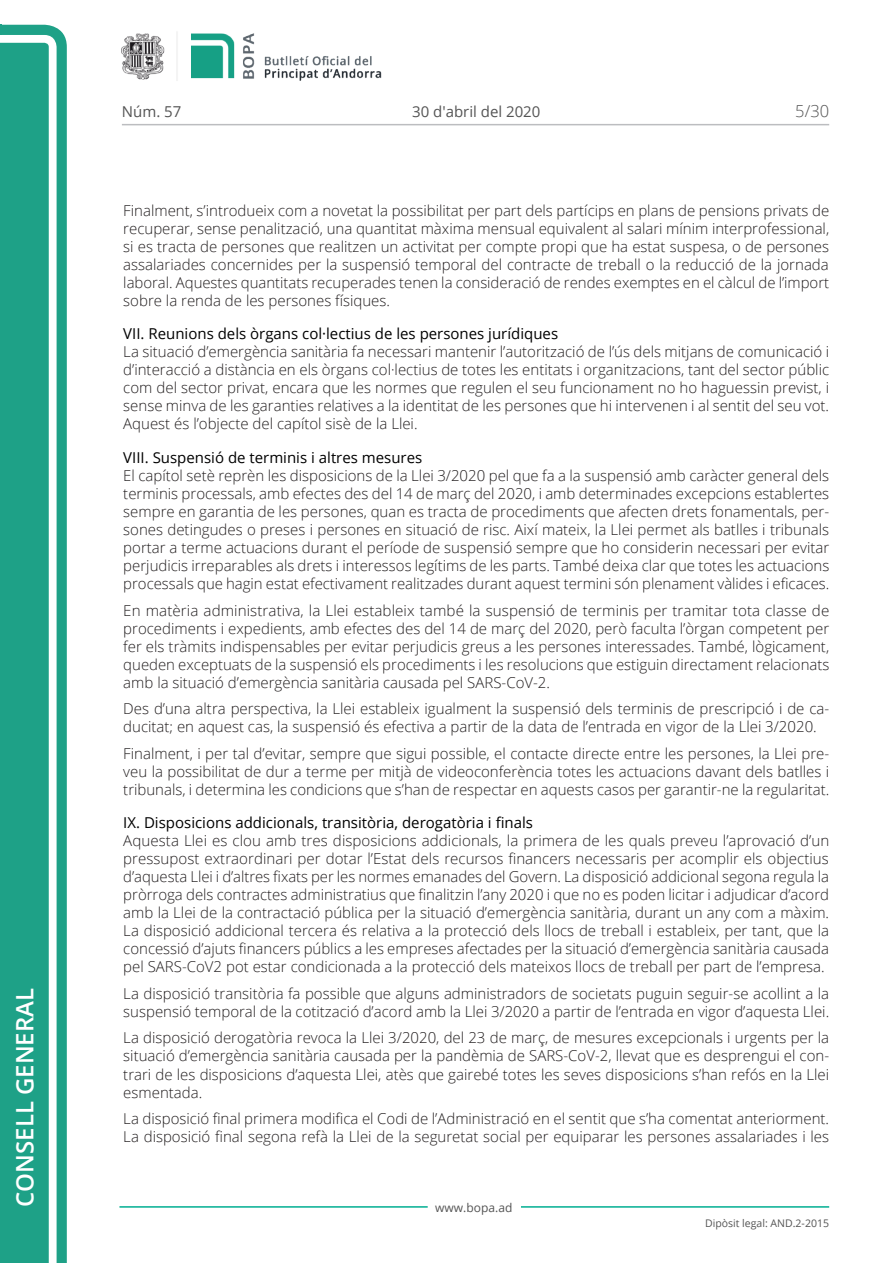
<style>
.page{position:relative;width:893px;height:1263px;background:#fff}
.page>*{position:absolute;margin:0;border:0;box-sizing:border-box;transform-origin:0 0}
.t1{font:600 24px "Open Sans";color:#fff}
.t2{font:300 16.5px "Open Sans";color:#545454}
.Body_text{font:300 15px/18px "Open Sans";color:#231f20;text-align:justify}
.Titol_7{font:15px "Open Sans";color:#000}
.t3{font:15px "Open Sans";color:#545454}
.t4{font:12px "Open Sans";color:#545454}
.t5{font:10.5px "Open Sans";color:#545454}
</style>
<div class="page">
<svg style="left:0;top:25px;width:67px;height:1238px;fill:#1ea187"></svg>
<div style="left:0;top:43px;width:49px;height:1220px;background:#1ea187"></div>
<img style="left:122px;top:32px;width:260px;height:49px">
<hr style="left:119px;top:1206px;width:309px;height:2px;background:#00ae91">
<hr style="left:521px;top:1206px;width:308px;height:2px;background:#00ae91">
<hr style="left:122px;top:124px;width:707px;height:1px;background:#bcbdc0">
<h1 class="t1" style="left:8px;top:1207px;width:220px;rotate:-90deg">Consell General</h1>
<p class="t3" style="left:122px;top:102px;width:61px">Núm. 57</p>
<p class="t3" style="left:412px;top:102px;width:130px">30 d'abril del 2020</p>
<p class="t2" style="left:795px;top:100px;width:35px">5/30</p>
<p class="Body_text" style="left:123px;top:201px;width:707px">Finalment, s’introdueix com a novetat la possibilitat per part dels partícips en plans de pensions privats de recuperar, sense penalització, una quantitat màxima mensual equivalent al salari mínim interprofessional, si es tracta de persones que realitzen un activitat per compte propi que ha estat suspesa, o de persones assalariades concernides per la suspensió temporal del contracte de treball o la reducció de la jornada laboral. Aquestes quantitats recuperades tenen la consideració de rendes exemptes en el càlcul de l’import sobre la renda de les persones físiques.</p>
<p class="Titol_7" style="left:123px;top:324px;width:436px">VII. Reunions dels òrgans col·lectius de les persones jurídiques</p>
<p class="Body_text" style="left:123px;top:342px;width:707px">La situació d’emergència sanitària fa necessari mantenir l’autorització de l’ús dels mitjans de comunicació i d’interacció a distància en els òrgans col·lectius de totes les entitats i organitzacions, tant del sector públic com del sector privat, encara que les normes que regulen el seu funcionament no ho haguessin previst, i sense minva de les garanties relatives a la identitat de les persones que hi intervenen i al sentit del seu vot.<br>Aquest és l’objecte del capítol sisè de la Llei.</p>
<p class="Titol_7" style="left:123px;top:447px;width:300px">VIII. Suspensió de terminis i altres mesures</p>
<p class="Body_text" style="left:123px;top:466px;width:707px">El capítol setè reprèn les disposicions de la Llei 3/2020 pel que fa a la suspensió amb caràcter general dels terminis processals, amb efectes des del 14 de març del 2020, i amb determinades excepcions establertes sempre en garantia de les persones, quan es tracta de procediments que afecten drets fonamentals, per&shy;sones detingudes o preses i persones en situació de risc. Així mateix, la Llei permet als batlles i tribunals portar a terme actuacions durant el període de suspensió sempre que ho considerin necessari per evitar perjudicis irreparables als drets i interessos legítims de les parts. També deixa clar que totes les actuacions processals que hagin estat efectivament realitzades durant aquest termini són plenament vàlides i eficaces.</p>
<p class="Body_text" style="left:123px;top:601px;width:708px">En matèria administrativa, la Llei estableix també la suspensió de terminis per tramitar tota classe de procediments i expedients, amb efectes des del 14 de març del 2020, però faculta l’òrgan competent per fer els tràmits indispensables per evitar perjudicis greus a les persones interessades. També, lògicament, queden exceptuats de la suspensió els procediments i les resolucions que estiguin directament relacionats amb la situació d’emergència sanitària causada pel SARS-CoV-2.</p>
<p class="Body_text" style="left:123px;top:699px;width:707px">Des d’una altra perspectiva, la Llei estableix igualment la suspensió dels terminis de prescripció i de ca&shy;ducitat; en aquest cas, la suspensió és efectiva a partir de la data de l’entrada en vigor de la Llei 3/2020.</p>
<p class="Body_text" style="left:123px;top:744px;width:708px">Finalment, i per tal d’evitar, sempre que sigui possible, el contacte directe entre les persones, la Llei pre&shy;veu la possibilitat de dur a terme per mitjà de videoconferència totes les actuacions davant dels batlles i tribunals, i determina les condicions que s’han de respectar en aquests casos per garantir-ne la regularitat.</p>
<p class="Titol_7" style="left:123px;top:813px;width:411px">IX. Disposicions addicionals, transitòria, derogatòria i finals</p>
<p class="Body_text" style="left:123px;top:832px;width:708px">Aquesta Llei es clou amb tres disposicions addicionals, la primera de les quals preveu l’aprovació d’un pressupost extraordinari per dotar l’Estat dels recursos financers necessaris per acomplir els objectius d’aquesta Llei i d’altres fixats per les normes emanades del Govern. La disposició addicional segona regula la pròrroga dels contractes administratius que finalitzin l’any 2020 i que no es poden licitar i adjudicar d’acord amb la Llei de la contractació pública per la situació d’emergència sanitària, durant un any com a màxim.<br>La disposició addicional tercera és relativa a la protecció dels llocs de treball i estableix, per tant, que la concessió d’ajuts financers públics a les empreses afectades per la situació d’emergència sanitària causada pel SARS-CoV2 pot estar condicionada a la protecció dels mateixos llocs de treball per part de l’empresa.</p>
<p class="Body_text" style="left:123px;top:984px;width:707px">La disposició transitòria fa possible que alguns administradors de societats puguin seguir-se acollint a la suspensió temporal de la cotització d’acord amb la Llei 3/2020 a partir de l’entrada en vigor d’aquesta Llei.</p>
<p class="Body_text" style="left:123px;top:1029px;width:707px">La disposició derogatòria revoca la Llei 3/2020, del 23 de març, de mesures excepcionals i urgents per la situació d’emergència sanitària causada per la pandèmia de SARS-CoV-2, llevat que es desprengui el con&shy;trari de les disposicions d’aquesta Llei, atès que gairebé totes les seves disposicions s’han refós en la Llei esmentada.</p>
<p class="Body_text" style="left:123px;top:1109px;width:707px">La disposició final primera modifica el Codi de l’Administració en el sentit que s’ha comentat anteriorment.<br>La disposició final segona refà la Llei de la seguretat social per equiparar les persones assalariades i les</p>
<p class="t4" style="left:435px;top:1199px;width:79px">www.bopa.ad</p>
<p class="t5" style="left:705px;top:1216px;width:125px">Dipòsit legal: AND.2-2015</p>
</div>
